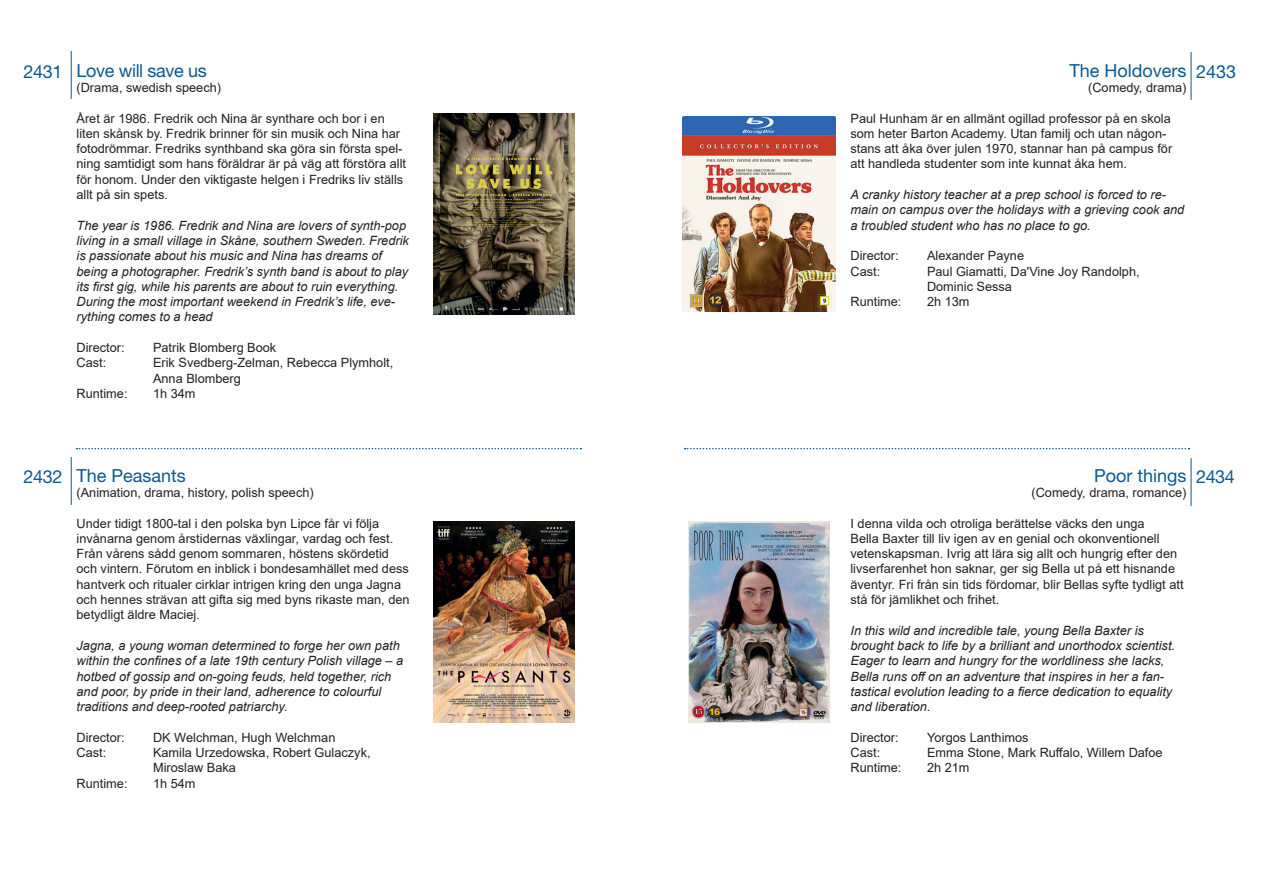
<style>
.page{position:relative;width:1263px;height:893px;background:#fff}
.page>*{position:absolute;margin:0;border:0;box-sizing:border-box;transform-origin:0 0}
.t1{font:18px "Helvetica Neue LT Std";color:#0b5892}
.t2{font:18px "Helvetica Neue LT Std";letter-spacing:-.02em;color:#0b5892}
.t3{font:12.75px/15.3px "Arial";color:#231f20}
.t4{font:italic 12.75px/15.3px "Arial";color:#231f20}
</style>
<div class="page">
<img style="left:434px;top:114px;width:140px;height:200px">
<svg style="left:77px;top:448px;width:504px;height:1px"></svg>
<hr style="left:71px;top:51px;width:1px;height:48px;background:#0b5892">
<img style="left:434px;top:522px;width:140px;height:201px">
<hr style="left:71px;top:457px;width:1px;height:48px;background:#0b5892">
<img style="left:683px;top:117px;width:153px;height:194px">
<svg style="left:685px;top:448px;width:504px;height:1px"></svg>
<hr style="left:1191px;top:52px;width:1px;height:48px;background:#0b5892">
<img style="left:689px;top:522px;width:141px;height:201px">
<hr style="left:1191px;top:458px;width:1px;height:48px;background:#0b5892">
<h1 class="t1" style="left:23px;top:61px;width:40px">2431</h1>
<h1 class="t2" style="left:77px;top:59px;width:132px">Love will save us</h1>
<p class="t3" style="left:77px;top:80px;width:146px">(Drama, swedish speech)</p>
<p class="t3" style="left:77px;top:110px;width:331px">Året är 1986. Fredrik och Nina är synthare och bor i en liten skånsk by. Fredrik brinner för sin musik och Nina har fotodrömmar. Fredriks synthband ska göra sin första spel&shy;ning samtidigt som hans föräldrar är på väg att förstöra allt för honom. Under den viktigaste helgen i Fredriks liv ställs allt på sin spets.</p>
<p class="t4" style="left:77px;top:218px;width:334px">The year is 1986. Fredrik and Nina are lovers of synth-pop living in a small village in Skåne, southern Sweden. Fredrik is passionate about his music and Nina has dreams of being a photographer. Fredrik’s synth band is about to play its first gig, while his parents are about to ruin everything.<br>During the most important weekend in Fredrik’s life, eve&shy;rything comes to a head</p>
<p class="t3" style="left:77px;top:340px;width:50px">Director:</p>
<p class="t3" style="left:153px;top:340px;width:125px">Patrik Blomberg Book</p>
<p class="t3" style="left:77px;top:355px;width:31px">Cast:</p>
<p class="t3" style="left:153px;top:355px;width:242px">Erik Svedberg-Zelman, Rebecca Plymholt,<br>Anna Blomberg</p>
<p class="t3" style="left:77px;top:386px;width:53px">Runtime:</p>
<p class="t3" style="left:153px;top:386px;width:44px">1h 34m</p>
<h1 class="t1" style="left:23px;top:466px;width:40px">2432</h1>
<h1 class="t1" style="left:77px;top:464px;width:111px">The Peasants</h1>
<p class="t3" style="left:77px;top:485px;width:239px">(Animation, drama, history, polish speech)</p>
<p class="t3" style="left:77px;top:515px;width:335px">Under tidigt 1800-tal i den polska byn Lipce får vi följa invånarna genom årstidernas växlingar, vardag och fest.<br>Från vårens sådd genom sommaren, höstens skördetid och vintern. Förutom en inblick i bondesamhället med dess hantverk och ritualer cirklar intrigen kring den unga Jagna och hennes strävan att gifta sig med byns rikaste man, den betydligt äldre Maciej.</p>
<p class="t4" style="left:77px;top:638px;width:328px">Jagna, a young woman determined to forge her own path within the confines of a late 19th century Polish village – a hotbed of gossip and on-going feuds, held together, rich and poor, by pride in their land, adherence to colourful traditions and deep-rooted patriarchy.</p>
<p class="t3" style="left:77px;top:730px;width:50px">Director:</p>
<p class="t3" style="left:153px;top:730px;width:184px">DK Welchman, Hugh Welchman</p>
<p class="t3" style="left:77px;top:745px;width:31px">Cast:</p>
<p class="t3" style="left:153px;top:745px;width:219px">Kamila Urzedowska, Robert Gulaczyk,<br>Miroslaw Baka</p>
<p class="t3" style="left:77px;top:775px;width:53px">Runtime:</p>
<p class="t3" style="left:153px;top:775px;width:44px">1h 54m</p>
<h1 class="t1" style="left:1069px;top:59px;width:118px">The Holdovers</h1>
<p class="t3" style="left:1088px;top:80px;width:100px">(Comedy, drama)</p>
<p class="t3" style="left:850px;top:110px;width:323px">Paul Hunham är en allmänt ogillad professor på en skola som heter Barton Academy. Utan familj och utan någon&shy;stans att åka över julen 1970, stannar han på campus för att handleda studenter som inte kunnat åka hem.</p>
<p class="t4" style="left:850px;top:187px;width:335px">A cranky history teacher at a prep school is forced to re&shy;main on campus over the holidays with a grieving cook and a troubled student who has no place to go.</p>
<p class="t3" style="left:850px;top:248px;width:50px">Director:</p>
<p class="t3" style="left:927px;top:248px;width:99px">Alexander Payne</p>
<p class="t3" style="left:850px;top:263px;width:31px">Cast:</p>
<p class="t3" style="left:927px;top:263px;width:214px">Paul Giamatti, Da'Vine Joy Randolph,<br>Dominic Sessa</p>
<p class="t3" style="left:850px;top:294px;width:53px">Runtime:</p>
<p class="t3" style="left:927px;top:294px;width:44px">2h 13m</p>
<h1 class="t1" style="left:1196px;top:61px;width:42px">2433</h1>
<h1 class="t1" style="left:1094px;top:464px;width:94px">Poor things</h1>
<p class="t3" style="left:1031px;top:485px;width:156px">(Comedy, drama, romance)</p>
<p class="t3" style="left:850px;top:515px;width:335px">I denna vilda och otroliga berättelse väcks den unga<br>Bella Baxter till liv igen av en genial och okonventionell vetenskapsman. Ivrig att lära sig allt och hungrig efter den livserfarenhet hon saknar, ger sig Bella ut på ett hisnande äventyr. Fri från sin tids fördomar, blir Bellas syfte tydligt att stå för jämlikhet och frihet.</p>
<p class="t4" style="left:850px;top:623px;width:326px">In this wild and incredible tale, young Bella Baxter is brought back to life by a brilliant and unorthodox scientist.<br>Eager to learn and hungry for the worldliness she lacks, Bella runs off on an adventure that inspires in her a fan&shy;tastical evolution leading to a fierce dedication to equality and liberation.</p>
<p class="t3" style="left:850px;top:730px;width:50px">Director:</p>
<p class="t3" style="left:927px;top:730px;width:103px">Yorgos Lanthimos</p>
<p class="t3" style="left:850px;top:745px;width:31px">Cast:</p>
<p class="t3" style="left:927px;top:745px;width:237px">Emma Stone, Mark Ruffalo, Willem Dafoe</p>
<p class="t3" style="left:850px;top:760px;width:53px">Runtime:</p>
<p class="t3" style="left:927px;top:760px;width:44px">2h 21m</p>
<h1 class="t1" style="left:1196px;top:466px;width:40px">2434</h1>
</div>
